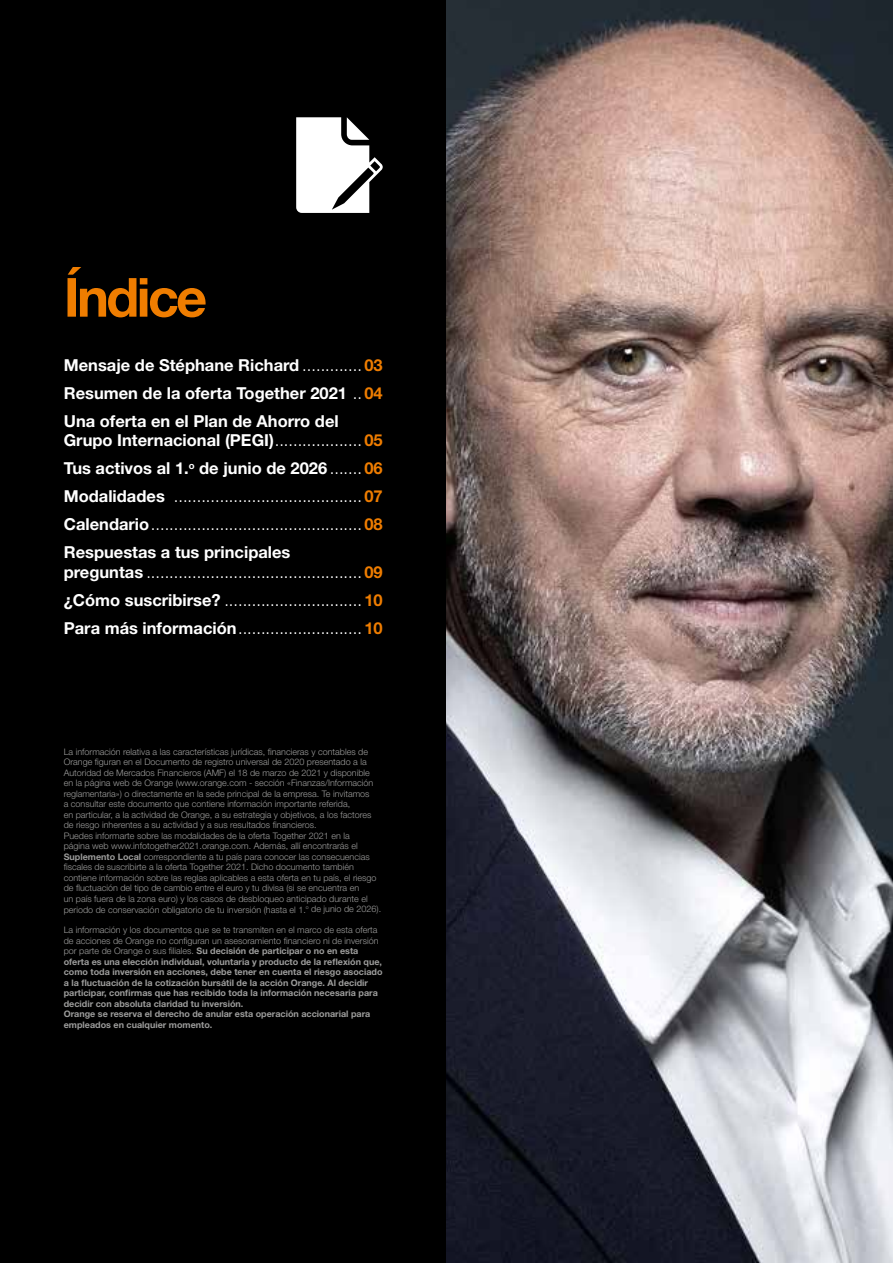
<style>
.page{position:relative;width:893px;height:1263px;background:#000}
.page>*{position:absolute;margin:0;border:0;box-sizing:border-box;transform-origin:0 0}
.t1{font:700 54px "Helvetica Neue LT Std";letter-spacing:-.05em;color:#ef7d00}
.t2{font:300 16.5px/28px "Helvetica Neue LT Std";color:#fff;text-align:justify}
.t3{font:700 16.5px/28px "Helvetica Neue LT Std";color:#fff;text-align:justify}
.t4{font:300 9px/10.5px "Helvetica Neue LT Std";color:#9d9d9c}
.t5{font:700 9px/10.5px "Helvetica Neue LT Std";color:#9d9d9c}
.s1{font-weight:300}
.s2{color:#ef7d00}
.s3{font-weight:700}
.s4{font-weight:700;color:#ef7d00}
</style>
<div class="page">
<img style="left:446px;top:0;width:447px;height:1263px">
<svg style="left:296px;top:117px;width:87px;height:96px"></svg>
<h1 class="t1" style="left:64px;top:264px;width:145px">Índice</h1>
<h2 class="t3" style="left:64px;top:350px;width:320px">Mensaje de Stéphane Richard <span class="s1">.............</span> <span class="s2">03<br></span>Resumen de la oferta Together 2021 <span class="s1">..</span> <span class="s2">04<br></span>Una oferta en el Plan de Ahorro del</h2>
<p class="t2" style="left:64px;top:426px;width:320px"><span class="s3">Grupo Internacional (PEGI)</span>................... <span class="s4">05<br></span><span class="s3">Tus activos al 1.</span><sup>o</sup> <span class="s3">de junio de 2026</span> ....... <span class="s4">06<br></span><span class="s3">Modalidades</span> ......................................... <span class="s4">07<br></span><span class="s3">Calendario</span>.............................................. <span class="s4">08<br></span><span class="s3">Respuestas a tus principales</span></p>
<h2 class="t2" style="left:64px;top:557px;width:320px"><span class="s3">preguntas</span> ............................................... <span class="s4">09 </span><span class="s3">¿Cómo suscribirse?</span> .............................. <span class="s4">10<br></span><span class="s3">Para más información</span>........................... <span class="s4">10</span></h2>
<p class="t4" style="left:64px;top:746px;width:319px">La información relativa a las características jurídicas, financieras y contables de Orange figuran en el Documento de registro universal de 2020 presentado a la Autoridad de Mercados Financieros (AMF) el 18 de marzo de 2021 y disponible en la página web de Orange (www.orange.com - sección «Finanzas/Información reglamentaria») o directamente en la sede principal de la empresa. Te invitamos<br>a consultar este documento que contiene información importante referida,<br>en particular, a la actividad de Orange, a su estrategia y objetivos, a los factores de riesgo inherentes a su actividad y a sus resultados financieros.<br>Puedes informarte sobre las modalidades de la oferta Together 2021 en la<br>página web www.infotogether2021.orange.com. Además, allí encontrarás el <span class="s3">Suplemento Local</span> correspondiente a tu país para conocer las consecuencias fiscales de suscribirte a la oferta Together 2021. Dicho documento también contiene información sobre las reglas aplicables a esta oferta en tu país, el riesgo de fluctuación del tipo de cambio entre el euro y tu divisa (si se encuentra en<br>un país fuera de la zona euro) y los casos de desbloqueo anticipado durante el periodo de conservación obligatorio de tu inversión (hasta el 1.<sup>o</sup> de junio de 2026).</p>
<p class="t5" style="left:64px;top:925px;width:320px"><span class="s1">La información y los documentos que se te transmiten en el marco de esta oferta de acciones de Orange no configuran un asesoramiento financiero ni de inversión por parte de Orange o sus filiales.</span> Su decisión de participar o no en esta oferta es una elección individual, voluntaria y producto de la reflexión que, como toda inversión en acciones, debe tener en cuenta el riesgo asociado a la fluctuación de la cotización bursátil de la acción Orange. Al decidir participar, confirmas que has recibido toda la información necesaria para decidir con absoluta claridad tu inversión.<br>Orange se reserva el derecho de anular esta operación accionarial para empleados en cualquier momento.</p>
</div>
